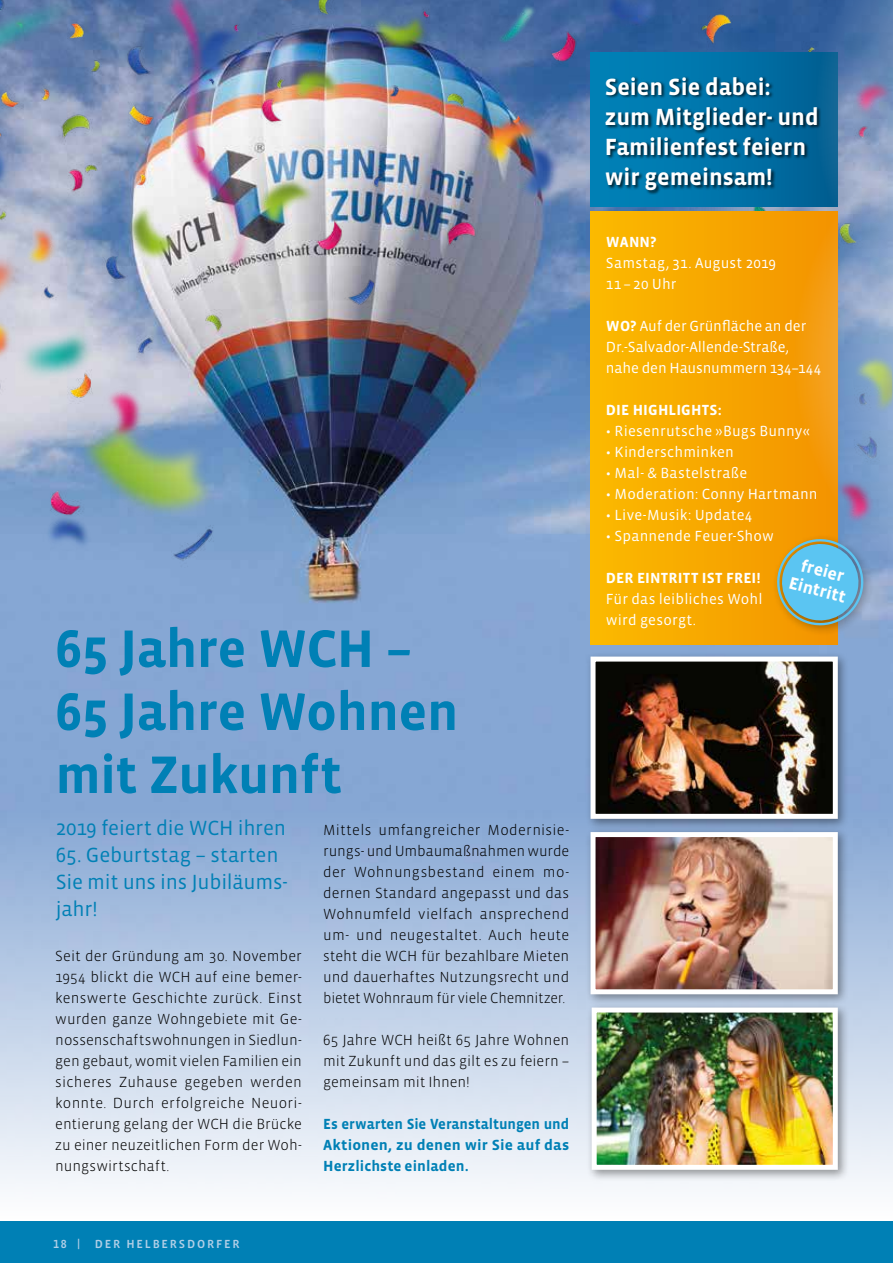
<style>
.page{position:relative;width:893px;height:1263px;background:#fff}
.page>*{position:absolute;margin:0;border:0;box-sizing:border-box;transform-origin:0 0}
.t1{font:700 54px/63px "Vista Sans OT";letter-spacing:-.015em;color:#0080b5}
.t2{font:700 24px/30px "Vista Sans OT";color:#fff}
.t3{font:21px/27px "Vista Sans OT";letter-spacing:-.01em;color:#0080b5}
.t4{font:700 17.55px/20px "Vista Sans OT";color:#fff;text-align:center}
.t5{font:300 15px/21px "Vista Sans OT";color:#000;text-align:justify}
.t6{font:15px/21px "Vista Sans OT";letter-spacing:.01em;color:#fff}
.t7{font:700 15px/21px "Vista Sans OT";letter-spacing:.005em;color:#0080b5;text-align:justify}
.t8{font:700 15px "Vista Sans OT";letter-spacing:.01em;color:#fff}
.t9{font:500 12px "Vista Sans OT";letter-spacing:.15em;color:#b1cfe7}
.s1{font-weight:700}
</style>
<div class="page">
<div style="left:0;top:1220px;width:893px;height:43px;background:#0080b5"></div>
<div style="left:0;top:595px;width:760px;height:216px;background:#86a7d4"></div>
<div style="left:0;top:811px;width:893px;height:409px;background:linear-gradient(to bottom,#86a7d3,#fefefe)"></div>
<div style="left:585px;top:651px;width:265px;height:179px;background:#000;opacity:.4"></div>
<img style="left:596px;top:663px;width:236px;height:150px">
<div style="left:590px;top:657px;width:248px;height:162px;border:5px solid #fff"></div>
<img style="left:0;top:0;width:815px;height:595px">
<div style="left:590px;top:52px;width:248px;height:155px;background:linear-gradient(to right,#0085bb,#006297)"></div>
<div style="left:604px;top:76px;width:218px;height:119px;background:#000;opacity:.75"></div>
<div style="left:586px;top:1002px;width:264px;height:179px;background:#000;opacity:.4"></div>
<img style="left:598px;top:1013px;width:234px;height:151px">
<div style="left:592px;top:1007px;width:246px;height:163px;border:5px solid #fff"></div>
<div style="left:585px;top:826px;width:265px;height:180px;background:#000;opacity:.4"></div>
<img style="left:596px;top:838px;width:236px;height:150px">
<div style="left:590px;top:832px;width:248px;height:162px;border:5px solid #fff"></div>
<div style="left:590px;top:212px;width:248px;height:433px;background:linear-gradient(to right,#fbba00,#f39300)"></div>
<svg style="left:794px;top:94px;width:99px;height:528px;background:#a79369"></svg>
<svg style="left:815px;top:0;width:78px;height:377px;background:#7c8fa0"></svg>
<div style="left:772px;top:534px;width:102px;height:102px;background:#000;opacity:.4"></div>
<svg style="left:771px;top:533px;width:99px;height:96px;background:#85aea9"></svg>
<h1 class="t1" style="left:55px;top:618px;width:405px">65 Jahre WCH –<br>65 Jahre Wohnen mit Zukunft</h1>
<h3 class="t3" style="left:56px;top:815px;width:232px">2019 feiert die WCH ihren</h3>
<h3 class="t3" style="left:56px;top:842px;width:233px">65. Geburtstag – starten<br>Sie mit uns ins Jubiläums&shy;jahr!</h3>
<p class="t5" style="left:55px;top:946px;width:248px">Seit der Gründung am 30. November 1954 blickt die WCH auf eine bemer&shy;kenswerte Geschichte zurück. Einst wurden ganze Wohngebiete mit Ge&shy;nossenschaftswohnungen in Siedlun&shy;gen gebaut, womit vielen Familien ein sicheres Zuhause gegeben werden konnte. Durch erfolgreiche Neuori&shy;entierung gelang der WCH die Brücke zu einer neuzeitlichen Form der Woh&shy;nungswirtschaft.</p>
<p class="t5" style="left:323px;top:820px;width:248px">Mittels umfangreicher Modernisie&shy;rungs- und Umbaumaßnahmen wurde der Wohnungsbestand einem mo&shy;dernen Standard angepasst und das Wohnumfeld vielfach ansprechend um- und neugestaltet. Auch heute steht die WCH für bezahlbare Mieten und dauerhaftes Nutzungsrecht und bietet Wohnraum für viele Chemnitzer.</p>
<p class="t5" style="left:323px;top:1030px;width:248px">65 Jahre WCH heißt 65 Jahre Wohnen mit Zukunft und das gilt es zu feiern – gemeinsam mit Ihnen!</p>
<p class="t7" style="left:323px;top:1114px;width:248px">Es erwarten Sie Veranstaltungen und Aktionen, zu denen wir Sie auf das Herzlichste einladen.</p>
<p class="t9" style="left:53px;top:1238px;width:188px">18 | DER HELBERSDORFER</p>
<h2 class="t2" style="left:605px;top:72px;width:216px">Seien Sie dabei: zum Mitglieder- und<br>Familienfest feiern wir gemeinsam!</h2>
<p class="t8" style="left:606px;top:234px;width:52px">WANN?</p>
<p class="t6" style="left:606px;top:253px;width:172px">Samstag, 31. August 2019<br>11 – 20 Uhr</p>
<p class="t6" style="left:606px;top:316px;width:217px"><span class="s1">WO?</span> Auf der Grünfläche an der<br>Dr.-Salvador-Allende-Straße, nahe den Hausnummern 134–144</p>
<p class="t8" style="left:606px;top:402px;width:117px">DIE HIGHLIGHTS:</p>
<p class="t6" style="left:606px;top:421px;width:205px">• Riesenrutsche »Bugs Bunny«</p>
<p class="t6" style="left:606px;top:442px;width:129px">• Kinderschminken</p>
<p class="t6" style="left:606px;top:463px;width:143px">• Mal- &amp; Bastelstraße</p>
<p class="t6" style="left:606px;top:484px;width:213px">• Moderation: Conny Hartmann</p>
<p class="t6" style="left:606px;top:505px;width:148px">• Live-Musik: Update4</p>
<p class="t6" style="left:606px;top:526px;width:170px">• Spannende Feuer-Show</p>
<p class="t8" style="left:606px;top:570px;width:156px">DER EINTRITT IST FREI!</p>
<p class="t6" style="left:606px;top:589px;width:158px">Für das leibliches Wohl wird gesorgt.</p>
<p class="t4" style="left:797px;top:554px;width:60px;rotate:15deg">freier<br>Eintritt</p>
</div>
